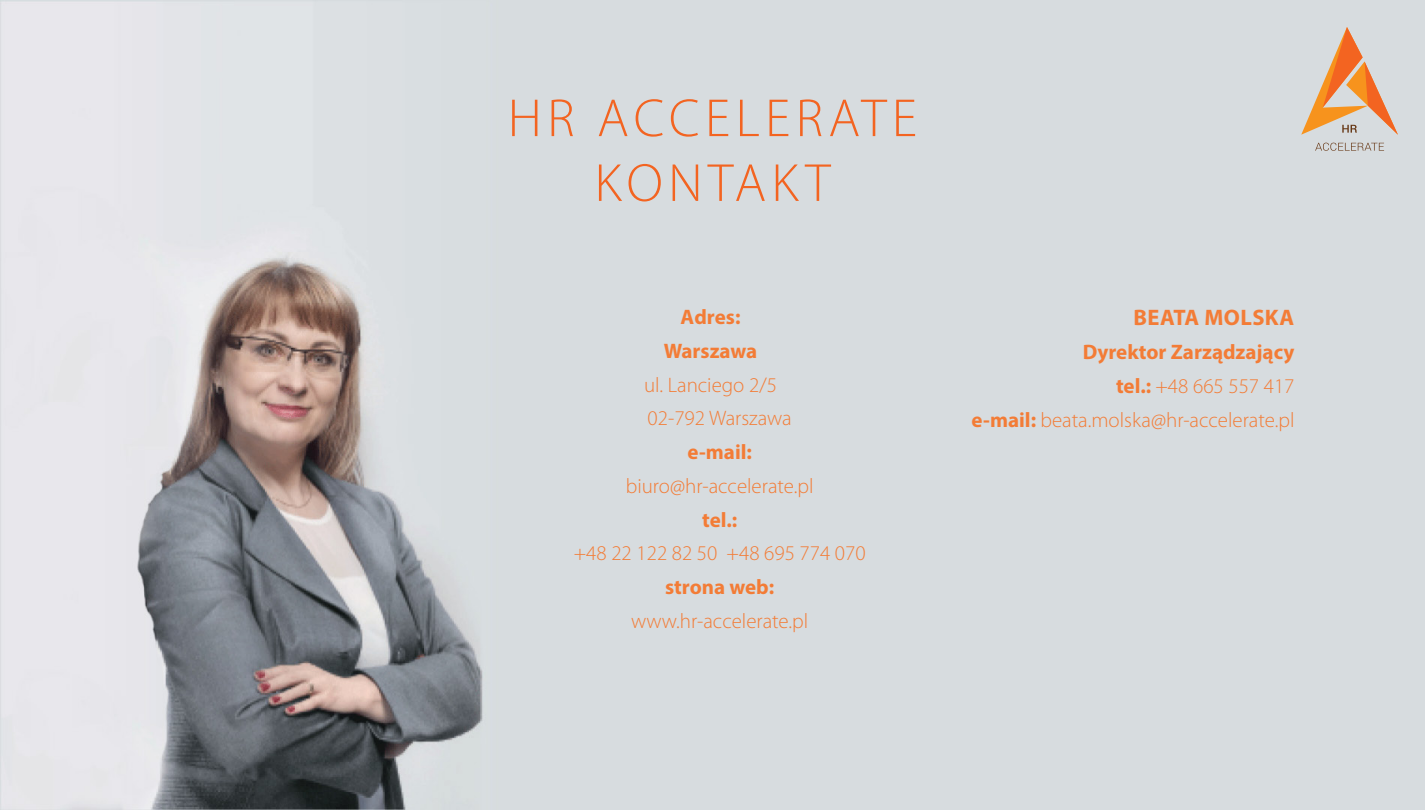
<style>
.page{position:relative;width:1425px;height:810px;background:#fff}
.page>*{position:absolute;margin:0;border:0;box-sizing:border-box;transform-origin:0 0}
.t1{font:300 54px/64.8px "Myriad Pro";letter-spacing:.1em;color:#f36421;text-align:center}
.t2{font:700 22.5px "Myriad Pro";letter-spacing:.02em;color:#f37c36}
.t3{font:300 21px/33.8px "Myriad Pro";color:#f37c36}
.t4{font:700 21px/33.8px "Myriad Pro";color:#f37c36;text-align:center}
.s1{font-weight:700}
</style>
<div class="page">
<img style="left:0;top:0;width:1425px;height:810px">
<svg style="left:1301px;top:27px;width:97px;height:108px;background:#dfbda2"></svg>
<svg style="left:1315px;top:143px;width:69px;height:8px"></svg>
<h1 class="t1" style="left:508px;top:87px;width:411px">HR ACCELERATE<br>KONTAKT</h1>
<p class="t4" style="left:664px;top:299px;width:95px">Adres:<br>Warszawa</p>
<p class="t3" style="left:644px;top:368px;width:149px">ul. Lanciego 2/5<br>02-792 Warszawa</p>
<p class="t4" style="left:687px;top:434px;width:66px">e-mail:</p>
<p class="t3" style="left:626px;top:469px;width:189px">biuro@hr-accelerate.pl</p>
<p class="t4" style="left:702px;top:502px;width:37px">tel.:</p>
<p class="t3" style="left:574px;top:537px;width:293px">+48 22 122 82 50 +48 695 774 070</p>
<p class="t4" style="left:665px;top:569px;width:111px">strona web:</p>
<p class="t3" style="left:631px;top:604px;width:179px">www.hr-accelerate.pl</p>
<p class="t2" style="left:1134px;top:303px;width:162px">BEATA MOLSKA</p>
<p class="t3" style="left:972px;top:336px;width:324px;text-align:right"><span class="s1">Dyrektor Zarządzający<br>tel.:</span> +48 665 557 417<br><span class="s1">e-mail:</span> beata.molska@hr-accelerate.pl</p>
</div>
